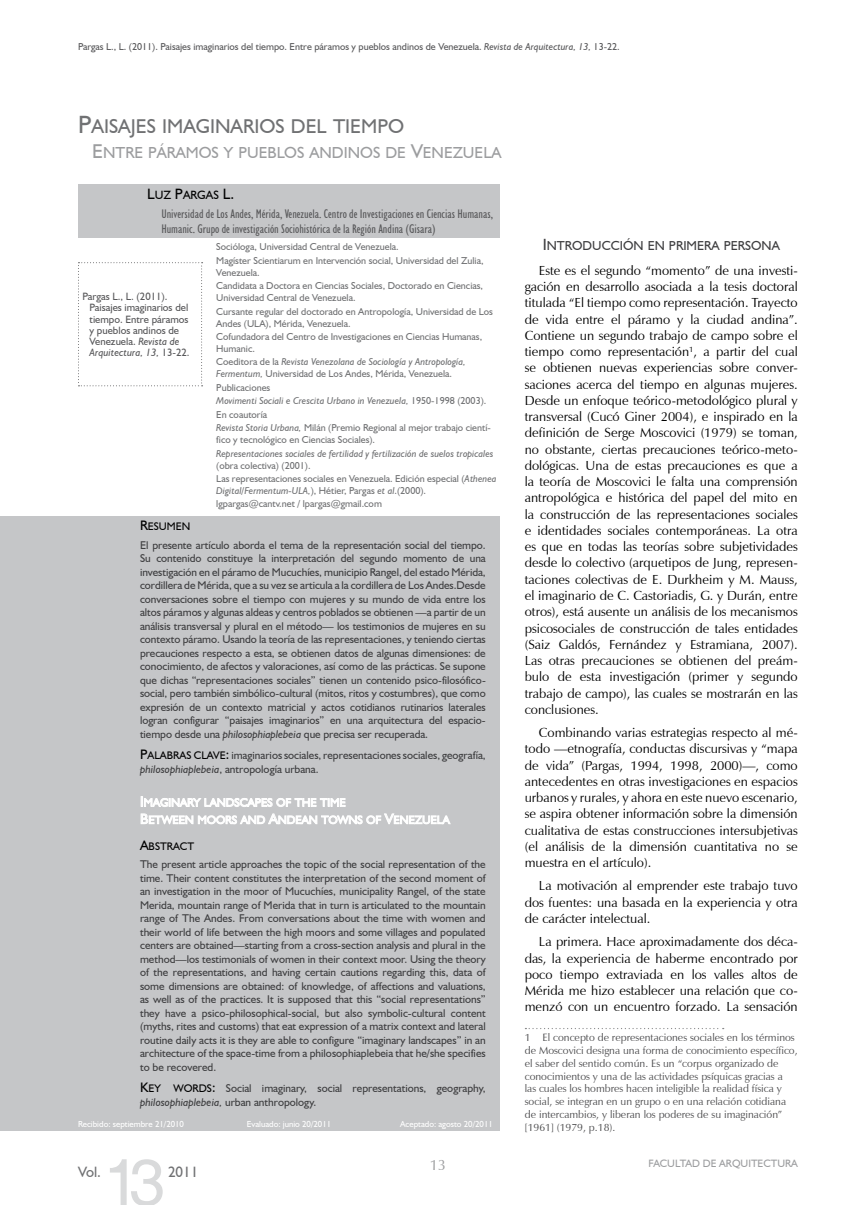
<style>
.page{position:relative;width:851px;height:1205px;background:#fff}
.page>*{position:absolute;margin:0;border:0;box-sizing:border-box;transform-origin:0 0}
.t1{font:65px "Helvetica";color:#d9dadb}
.t2{font:20px "Humanist 521 BT";color:#707173}
.t3{font:16px "Humanist 521 BT";color:#9c9d9f}
.t4{font:15px "Humanist 521 BT";color:#707173}
.t5{font:15px "Zapf Humanist 601 BT";color:#9c9d9f}
.t6{font:13.12px/16.2px "Zapf Humanist 601 BT";color:#000;text-align:justify}
.t7{font:13px "Humanist 521 BT";color:#3e3e40}
.t8{font:condensed 12.5px/15px "Humanist 521 BT";color:#58585a}
.t9{font:12px "Humanist 521 BT";color:#000}
.t10{font:11.25px/13.5px "Humanist 521 BT";color:#3e3e40;text-align:justify}
.t11{font:11px "Humanist 521 BT";color:#000}
.t12{font:10.62px/12.8px "Zapf Humanist 601 BT";color:#4b4b4d}
.t13{font:10.62px/11.2px "Humanist 521 BT";color:#58585a}
.t14{font:10.62px "Humanist 521 BT";color:#9c9d9f}
.t15{font:10px/13.4px "Humanist 521 BT";color:#707173}
.t16{font:italic 10px/13.4px "Humanist 521 BT";color:#707173}
.t17{font:10px "Humanist 521 BT";color:#58585a}
.t18{font:8.75px "Humanist 521 BT";color:#fff}
.s1{font-style:italic}
.s2{font-size:25px}
.s3{font-size:20px}
.s4{font-size:15px}
.s5{font-style:normal}
.s6{font-size:13.75px}
.s7{font-size:13.75px;color:#000}
.s8{font-size:11px;color:#000}
.s9{font-size:16.25px}
</style>
<div class="page">
<div style="left:0;top:510px;width:500px;height:620px;background:#c5c6c8"></div>
<div style="left:78px;top:184px;width:422px;height:53px;background:#c5c6c8"></div>
<div style="left:0;top:484px;width:500px;height:31px;background:#fff"></div>
<svg style="left:525px;top:1028px;width:198px;height:1px"></svg>
<svg style="left:141px;top:796px;width:204px;height:11px"></svg>
<svg style="left:141px;top:814px;width:309px;height:10px"></svg>
<svg style="left:78px;top:262px;width:124px;height:124px"></svg>
<p class="t17" style="left:78px;top:40px;width:543px">Pargas L., L. (2011). Paisajes imaginarios del tiempo. Entre páramos y pueblos andinos de Venezuela. <span class="s1">Revista de Arquitectura, 13,</span> 13-22.</p>
<h2 class="t2" style="left:78px;top:113px;width:328px"><span class="s2">P</span>aisajes imaginarios del tiempo</h2>
<h3 class="t3" style="left:92px;top:143px;width:410px"><span class="s3">E</span>ntre páramos y pu eblos andinos de <span class="s3">V</span>enezuela</h3>
<p class="t9" style="left:147px;top:188px;width:88px"><span class="s4">L</span>uz <span class="s4">P</span>argas <span class="s4">L.</span></p>
<p class="t8" style="left:161px;top:206px;width:333px">Universidad de Los Andes, Mérida, Venezuela. Centro de Investigaciones en Ciencias Humanas,<br>Humanic. Grupo de investigación Sociohistórica de la Región Andina (Gisara)</p>
<p class="t13" style="left:90px;top:291px;width:101px;text-indent:-7px">Pargas L., L. (2011).<br>Paisajes imaginarios del tiempo. Entre páramos y pueblos andinos de<br>Venezuela. <span class="s1">Revista de<br>Arquitectura, 13,</span> 13-22.</p>
<p class="t15" style="left:216px;top:240px;width:269px">Socióloga, Universidad Central de Venezuela.<br>Magíster Scientiarum en Intervención social, Universidad del Zulia,</p>
<p class="t15" style="left:216px;top:265px;width:268px">Venezuela.<br>Candidata a Doctora en Ciencias Sociales, Doctorado en Ciencias,</p>
<p class="t15" style="left:216px;top:291px;width:278px">Universidad Central de Venezuela.<br>Cursante regular del doctorado en Antropología, Universidad de Los</p>
<p class="t15" style="left:216px;top:316px;width:267px">Andes (ULA), Mérida, Venezuela.<br>Cofundadora del Centro de Investigaciones en Ciencias Humanas,</p>
<p class="t16" style="left:216px;top:342px;width:251px"><span class="s5">Humanic.<br>Coeditora de la</span> Revista Venezolana de Sociología y Antropología,</p>
<p class="t15" style="left:216px;top:367px;width:276px"><span class="s1">Fermentum,</span> Universidad de Los Andes, Mérida, Venezuela.<br>Publicaciones<br><span class="s1">Movimenti Sociali e Crescita Urbano in Venezuela,</span> 1950-1998 (2003).<br>En coautoría<br><span class="s1">Revista Storia Urbana,</span> Milán (Premio Regional al mejor trabajo cientí-</p>
<p class="t15" style="left:216px;top:433px;width:160px">fico y tecnológico en Ciencias Sociales).</p>
<p class="t16" style="left:216px;top:446px;width:279px">Representaciones sociales de fertilidad y fertilización de suelos tropicales</p>
<p class="t15" style="left:216px;top:458px;width:281px">(obra colectiva) (2001).<br>Las representaciones sociales en Venezuela. Edición especial (<span class="s1">Athenea</span></p>
<p class="t15" style="left:216px;top:484px;width:211px"><span class="s1">Digital/Fermentum-ULA,</span>), Hétier, Pargas <span class="s1">et al</span>.(2000). lgpargas@cantv.net / lpargas@gmail.com</p>
<p class="t11" style="left:140px;top:519px;width:52px"><span class="s6">R</span>esumen</p>
<p class="t10" style="left:140px;top:538px;width:347px">El presente artículo aborda el tema de la representación social del tiempo.<br>Su contenido constituye la interpretación del segundo momento de una investigación en el páramo de Mucuchíes, municipio Rangel, del estado Mérida, cordillera de Mérida, que a su vez se articula a la cordillera de Los Andes.Desde conversaciones sobre el tiempo con mujeres y su mundo de vida entre los altos páramos y algunas aldeas y centros poblados se obtienen —a partir de un análisis transversal y plural en el método— los testimonios de mujeres en su contexto páramo. Usando la teoría de las representaciones, y teniendo ciertas precauciones respecto a esta, se obtienen datos de algunas dimensiones: de conocimiento, de afectos y valoraciones, así como de las prácticas. Se supone que dichas “representaciones sociales” tienen un contenido psico-filosófico&shy;social, pero también simbólico-cultural (mitos, ritos y costumbres), que como expresión de un contexto matricial y actos cotidianos rutinarios laterales logran configurar “paisajes imaginarios” en una arquitectura del espacio&shy;tiempo desde una <span class="s1">philosophiaplebeia</span> que precisa ser recuperada.</p>
<p class="t10" style="left:140px;top:748px;width:347px"><span class="s7">P</span><span class="s8">alabras clave</span><span class="s7">:</span> imaginarios sociales, representaciones sociales, geografía, <span class="s1">philosophiaplebeia</span>, antropología urbana.</p>
<p class="t11" style="left:140px;top:839px;width:55px"><span class="s6">A</span>bstract</p>
<p class="t10" style="left:140px;top:857px;width:347px">The present article approaches the topic of the social representation of the time. Their content constitutes the interpretation of the second moment of an investigation in the moor of Mucuchíes, municipality Rangel, of the state Merida, mountain range of Merida that in turn is articulated to the mountain range of The Andes. From conversations about the time with women and their world of life between the high moors and some villages and populated centers are obtained—starting from a cross-section analysis and plural in the method—los testimonials of women in their context moor. Using the theory of the representations, and having certain cautions regarding this, data of some dimensions are obtained: of knowledge, of affections and valuations, as well as of the practices. It is supposed that this “social representations” they have a psico-philosophical-social, but also symbolic-cultural content (myths, rites and customs) that eat expression of a matrix context and lateral routine daily acts it is they are able to configure “imaginary landscapes” in an architecture of the space-time from a philosophiaplebeia that he/she specifies to be recovered.</p>
<p class="t10" style="left:140px;top:1081px;width:347px"><span class="s7">K</span><span class="s8">ey words</span><span class="s7">:</span> Social imaginary, social representations, geography, <span class="s1">philosophiaplebeia,</span> urban anthropology.</p>
<p class="t18" style="left:78px;top:1118px;width:107px">Recibido: septiembre 21/2010</p>
<p class="t18" style="left:247px;top:1118px;width:86px">Evaluado: junio 20/2011</p>
<p class="t18" style="left:400px;top:1118px;width:94px">Aceptado: agosto 20/2011</p>
<p class="t7" style="left:542px;top:237px;width:239px"><span class="s9">I</span> ntroducción en primera persona</p>
<p class="t6" style="left:524px;top:262px;width:274px;text-indent:14px">Este es el segundo “momento” de una investi&shy;gación en desarrollo asociada a la tesis doctoral titulada “El tiempo como representación. Trayecto de vida entre el páramo y la ciudad andina”.<br>Contiene un segundo trabajo de campo sobre el tiempo como representación , a partir del cual se obtienen nuevas experiencias sobre conver&shy;saciones acerca del tiempo en algunas mujeres.<br>Desde un enfoque teórico-metodológico plural y transversal (Cucó Giner 2004), e inspirado en la definición de Serge Moscovici (1 979) se toman, no obstante, ciertas precauciones teórico-meto&shy;dológicas. Una de estas precauciones es que a la teoría de Moscovici le falta una comprensión antropológica e histórica del papel del mito en la construcción de las representaciones sociales e identidades sociales contemporáneas. La otra es que en todas las teorías sobre subjetividades desde lo colectivo (arquetipos de Jung, represen&shy;taciones colectivas de E. Durkheim y M. Mauss, el imaginario de C. Castoriadis, G. y Durán, entre otros), está ausente un análisis de los mecanismos psicosociales de construcción de tales entidades (Saiz Galdós, Fernández y Estramiana, 2007).<br>Las otras precauciones se obtienen del preám&shy;bulo de esta investigación (primer y segundo trabajo de campo), las cuales se mostrarán en las conclusiones.</p>
<p class="t6" style="left:524px;top:724px;width:274px;text-align:left;text-indent:14px">Combinando varias estrategias respecto al mé-- to-do —etnografía, conductas discursivas y “mapa de vida” (Pargas, 1 994, 1 998, 2000)—, como antecedentes en otras investigaciones en espacios urbanos y rurales, y ahora en este nuevo escenario, se aspira obtener información sobre la dimensión cualitativa de estas construcciones intersubjetivas (el análisis de la dimensión cuantitativa no se muestra en el artículo).</p>
<p class="t6" style="left:524px;top:878px;width:274px;text-indent:14px">La motivación al emprender este trabajo tuvo dos fuentes: una basada en la experiencia y otra de carácter intelectual.</p>
<p class="t6" style="left:524px;top:933px;width:274px;text-align:left;text-indent:14px">La primera. Hace aproximadamente dos déca&shy;das, la experiencia de haberme encontrado por poco tiempo extraviada en los valles altos de Mérida me hizo establecer una relación que co&shy;men-zó con un encuentro forzado. La sensación</p>
<p class="t12" style="left:524px;top:1031px;width:274px;text-indent:18px">El concepto de representaciones sociales en los términos de Moscovici designa una forma de conocimiento específico, el saber del sentido común. Es un “corpus organizado de conocimientos y una de las actividades psíquicas gracias a<br>las cuales los hombres hacen inteligible la realidad física y social, se integran en un grupo o en una relación cotidiana de intercambios, y liberan los poderes de su imaginación”<br>[1 961 ] (1 979, p.1 8).</p>
<h1 class="t1" style="left:103px;top:1144px;width:63px">13</h1>
<h3 class="t4" style="left:78px;top:1162px;width:25px">Vol.</h3>
<h3 class="t4" style="left:168px;top:1162px;width:32px">2011</h3>
<h3 class="t5" style="left:429px;top:1156px;width:9px">13</h3>
<p class="t14" style="left:648px;top:1157px;width:151px">FACULTAD DE ARQUITECTURA</p>
</div>
